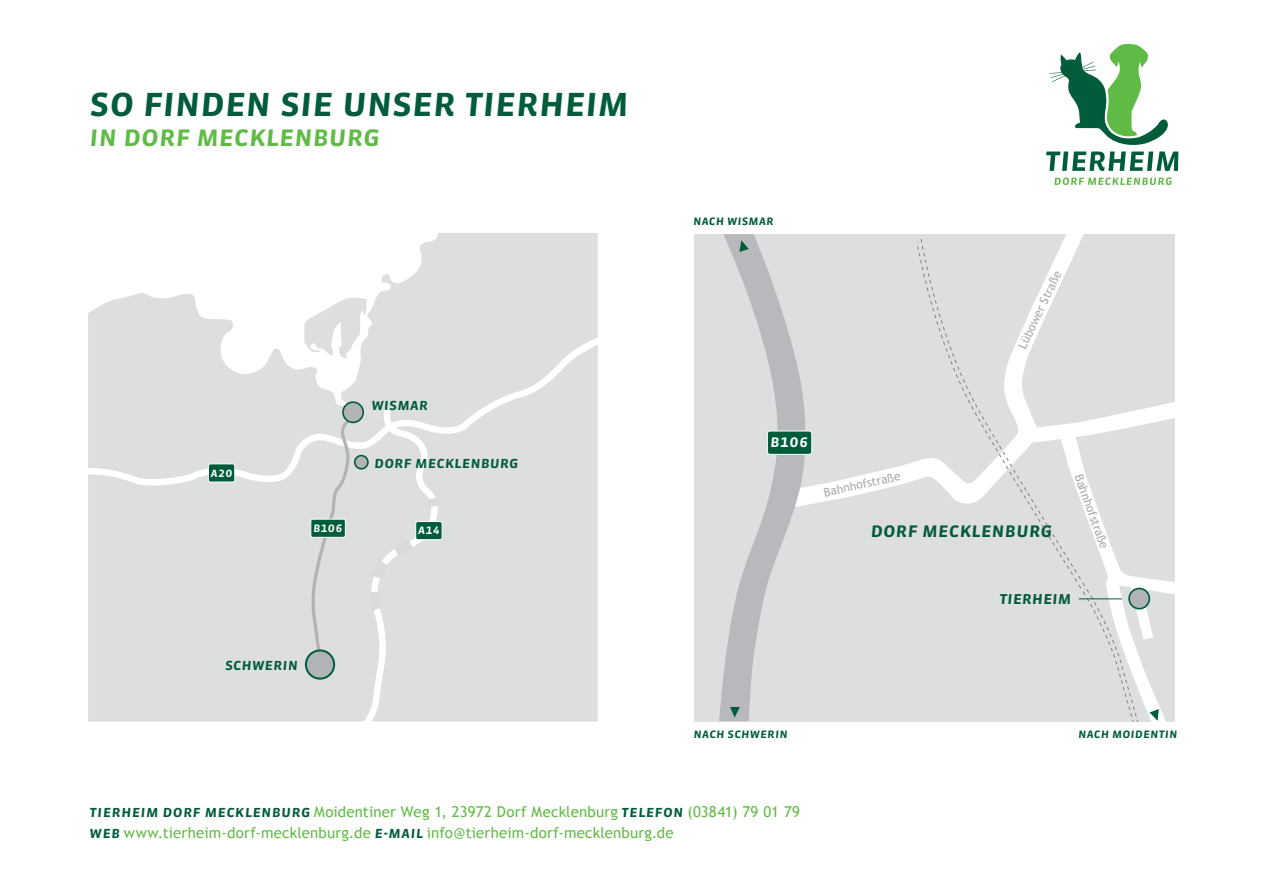
<style>
.page{position:relative;width:1263px;height:893px;background:#fff}
.page>*{position:absolute;margin:0;border:0;box-sizing:border-box;transform-origin:0 0}
.t1{font:42px "Sanuk Medium Italic SC";letter-spacing:-.03em;color:#015c3b}
.t2{font:30px "Sanuk Medium Italic SC";letter-spacing:-.02em;color:#60bb46}
.t3{font:21px "Sanuk Medium Italic SC";letter-spacing:-.01em;color:#015c3b}
.t4{font:18px "Sanuk Medium Italic SC";letter-spacing:-.02em;color:#015c3b}
.t5{font:17.4px "Sanuk Medium Italic SC";color:#fff}
.t6{font:16.5px "Sanuk Medium Italic SC";letter-spacing:-.005em;color:#015c3b}
.t7{font:15px/21px "Trebuchet MS";letter-spacing:.015em;color:#60bb46}
.t8{font:13.5px "Sanuk Medium Italic SC";color:#015c3b}
.t9{font:13.5px "Sanuk Medium Italic SC";letter-spacing:.015em;color:#fff}
.t10{font:13.2px "Sanuk Medium Italic SC";color:#fff}
.t11{font:12px "Trebuchet MS";color:#a8a9ad}
.s1{font-family:"Sanuk Medium Italic SC";font-size:16.5px;color:#015c3b}
</style>
<div class="page">
<div style="left:694px;top:234px;width:481px;height:487px;background:#dddee0"></div>
<svg style="left:88px;top:233px;width:510px;height:488px;fill:#dddee0"></svg>
<svg style="left:88px;top:337px;width:510px;height:151px;background:#e0e1e3"></svg>
<svg style="left:343px;top:402px;width:20px;height:20px"></svg>
<div style="left:342px;top:401px;width:22px;height:22px;border:2px solid #015c3b;border-radius:50%"></div>
<svg style="left:306px;top:650px;width:28px;height:29px"></svg>
<div style="left:305px;top:649px;width:30px;height:31px;border:2px solid #015c3b;border-radius:50%"></div>
<svg style="left:1046px;top:152px;width:132px;height:19px"></svg>
<svg style="left:1054px;top:178px;width:118px;height:7px"></svg>
<svg style="left:1050px;top:43px;width:118px;height:102px"></svg>
<svg style="left:208px;top:463px;width:28px;height:19px"></svg>
<svg style="left:304px;top:297px;width:64px;height:63px"></svg>
<svg style="left:309px;top:409px;width:134px;height:313px;background:#d7dadb"></svg>
<svg style="left:813px;top:234px;width:271px;height:270px"></svg>
<svg style="left:719px;top:234px;width:94px;height:488px"></svg>
<svg style="left:917px;top:238px;width:258px;height:484px"></svg>
<h1 class="t1" style="left:89px;top:77px;width:542px">so finden sie unser tierheim</h1>
<h2 class="t2" style="left:89px;top:119px;width:293px">in dorf mecklenburg</h2>
<p class="t10" style="left:211px;top:464px;width:23px">a20</p>
<p class="t6" style="left:371px;top:395px;width:58px">wismar</p>
<p class="t6" style="left:374px;top:453px;width:146px">dorf mecklenburg</p>
<p class="t9" style="left:313px;top:519px;width:31px">b106</p>
<p class="t9" style="left:418px;top:521px;width:24px">a14</p>
<p class="t6" style="left:225px;top:654px;width:75px">schwerin</p>
<p class="t8" style="left:693px;top:213px;width:82px">nach wismar</p>
<p class="t11" style="left:1015px;top:345px;width:86px;rotate:-65deg">Lübower Straße</p>
<p class="t5" style="left:770px;top:431px;width:39px">b106</p>
<p class="t11" style="left:822px;top:485px;width:80px;rotate:-12deg">Bahnhofstraße</p>
<p class="t11" style="left:1085px;top:472px;width:80px;rotate:70deg">Bahnhofstraße</p>
<h3 class="t3" style="left:870px;top:518px;width:184px">dorf mecklenburg</h3>
<p class="t4" style="left:999px;top:587px;width:74px">tierheim</p>
<p class="t8" style="left:694px;top:725px;width:96px">nach schwerin</p>
<p class="t8" style="left:1078px;top:725px;width:101px">nach moidentin</p>
<p class="t7" style="left:90px;top:801px;width:712px"><span class="s1">tierheim dorf mecklenburg</span> Moidentiner Weg 1, 23972 Dorf Mecklenburg <span class="s1">telefon</span> (03841) 79 01 79 <span class="s1">web</span> www.tierheim-dorf-mecklenburg.de <span class="s1">e-mail</span> info@tierheim-dorf-mecklenburg.de</p>
</div>
